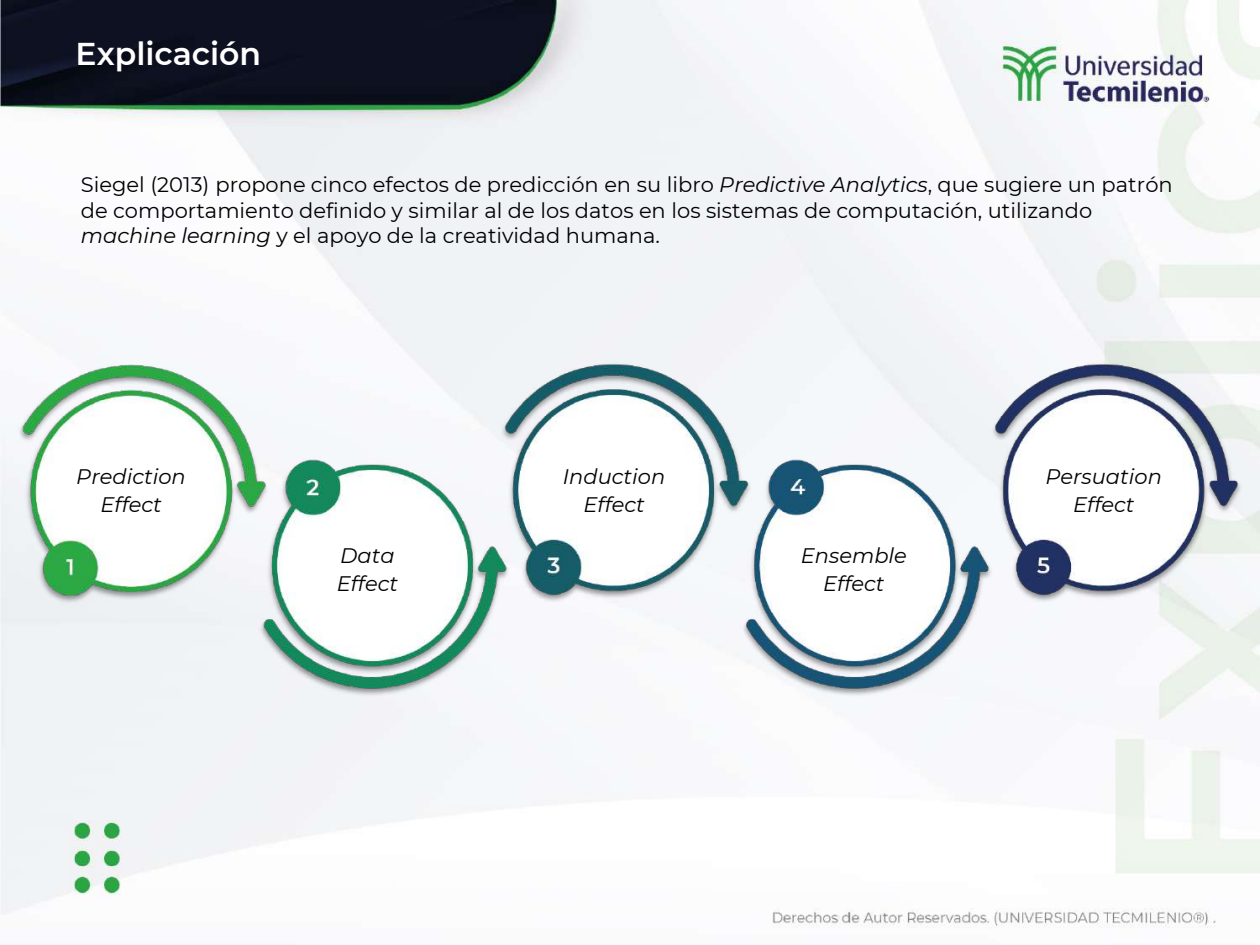
<style>
.page{position:relative;width:1260px;height:945px;background:#fff}
.page>*{position:absolute;margin:0;border:0;box-sizing:border-box;transform-origin:0 0}
.t1{font:600 31.5px "Montserrat";color:#fff}
.t2{font:21px/25.2px "Montserrat";color:#000}
.t3{font:italic 21px/28px "Montserrat";color:#000;text-align:center}
.s1{font-style:italic}
</style>
<div class="page">
<img style="left:0;top:0;width:1260px;height:928px">
<img style="left:0;top:334px;width:1260px;height:393px">
<img style="left:0;top:336px;width:1260px;height:378px">
<h1 class="t1" style="left:76px;top:32px;width:187px">Explicación</h1>
<p class="t2" style="left:81px;top:172px;width:1093px">Siegel (2013) propone cinco efectos de predicción en su libro <span class="s1">Predictive Analytics</span>, que sugiere un patrón de comportamiento definido y similar al de los datos en los sistemas de computación, utilizando <span class="s1">machine learning</span> y el apoyo de la creatividad humana.</p>
<p class="t3" style="left:76px;top:462px;width:111px">Prediction<br>Effect</p>
<p class="t3" style="left:563px;top:462px;width:104px">Induction<br>Effect</p>
<p class="t3" style="left:337px;top:541px;width:63px;text-align:left">Data<br>Effect</p>
<p class="t3" style="left:801px;top:541px;width:108px">Ensemble<br>Effect</p>
<p class="t3" style="left:1045px;top:462px;width:118px">Persuation<br>Effect</p>
</div>
